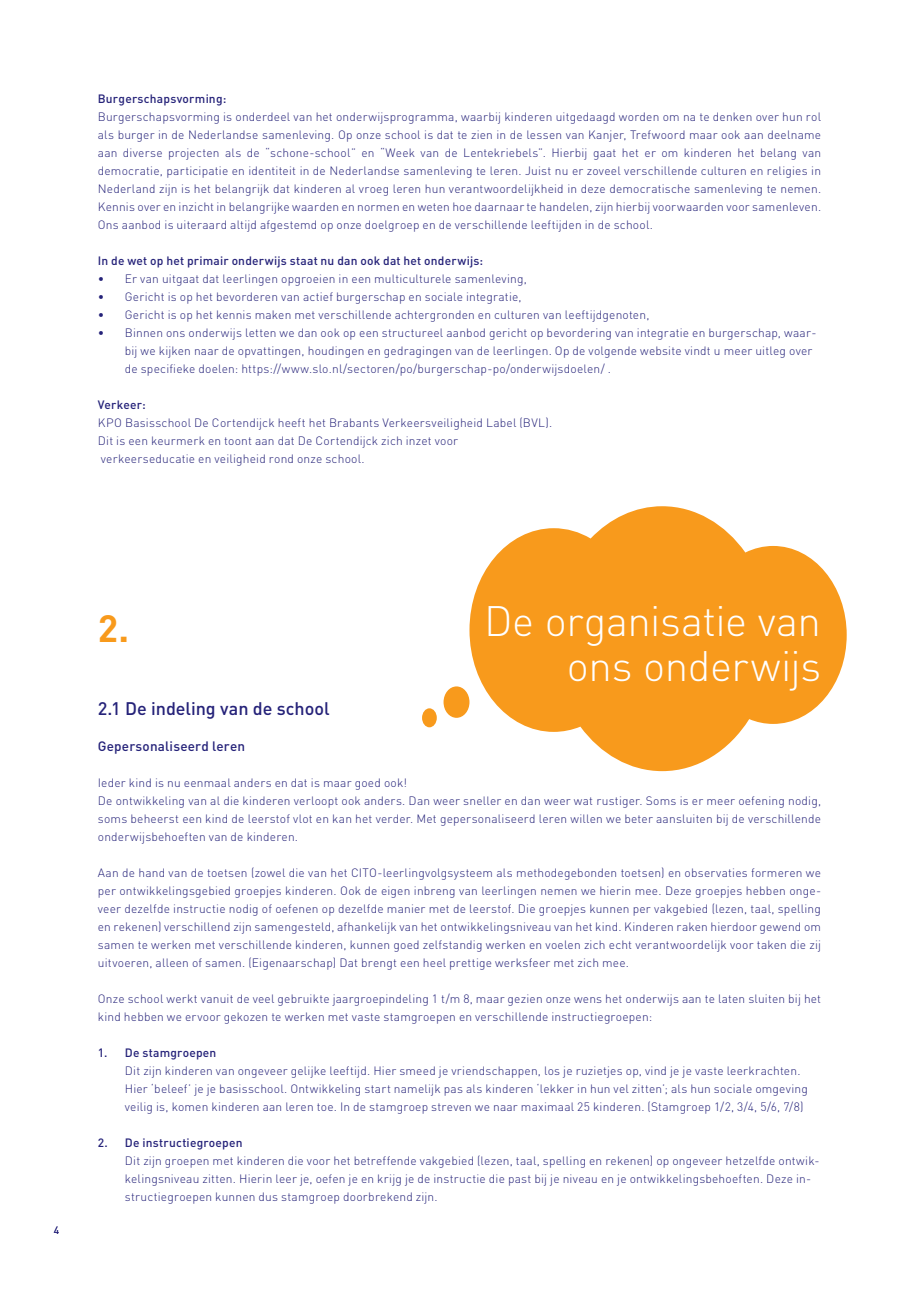
<style>
.page{position:relative;width:919px;height:1289px;background:#fff}
.page>*{position:absolute;margin:0;border:0;box-sizing:border-box;transform-origin:0 0}
.t1{font:300 42px/45px "DIN Pro";letter-spacing:-.01em;color:#fff;text-align:right}
.t2{font:37.5px "DIN Bold";color:#f89a1c}
.t3{font:500 18px "DIN Pro";color:#252279}
.t4{font:500 13.5px "DIN Pro";letter-spacing:.01em;color:#252279}
.t5{font:300 12px/18px "DIN Pro";letter-spacing:.015em;color:#252279}
.t6{font:500 12px "DIN Pro";letter-spacing:.015em;color:#252279}
.t7{font:10.5px "DIN";color:#252279}
</style>
<div class="page">
<svg style="left:469px;top:506px;width:377px;height:265px;fill:#f89a1c"></svg>
<div style="left:443px;top:686px;width:26px;height:31px;background:#f89a1c;border-radius:50%"></div>
<div style="left:422px;top:708px;width:15px;height:19px;background:#f89a1c;border-radius:50%"></div>
<p class="t6" style="left:98px;top:90px;width:130px">Burgerschapsvorming:</p>
<p class="t5" style="left:98px;top:107px;width:724px;text-align:justify">Burgerschapsvorming is onderdeel van het onderwijsprogramma, waarbij kinderen uitgedaagd worden om na te denken over hun rol als burger in de Nederlandse samenleving. Op onze school is dat te zien in de lessen van Kanjer, Trefwoord maar ook aan deelname aan diverse projecten als de “schone-school” en “Week van de Lentekriebels”. Hierbij gaat het er om kinderen het belang van democratie, participatie en identiteit in de Nederlandse samenleving te leren. Juist nu er zoveel verschillende culturen en religies in Nederland zijn is het belangrijk dat kinderen al vroeg leren hun verantwoordelijkheid in deze democratische samenleving te nemen.<br>Kennis over en inzicht in belangrijke waarden en normen en weten hoe daarnaar te handelen, zijn hierbij voorwaarden voor samenleven.<br>Ons aanbod is uiteraard altijd afgestemd op onze doelgroep en de verschillende leeftijden in de school.</p>
<p class="t6" style="left:98px;top:252px;width:387px">In de wet op het primair onderwijs staat nu dan ook dat het onderwijs:</p>
<p class="t5" style="left:98px;top:269px;width:430px">• Er van uitgaat dat leerlingen opgroeien in een multiculturele samenleving,</p>
<p class="t5" style="left:98px;top:287px;width:425px">• Gericht is op het bevorderen van actief burgerschap en sociale integratie,</p>
<p class="t5" style="left:98px;top:305px;width:553px">• Gericht is op het kennis maken met verschillende achtergronden en culturen van leeftijdgenoten,</p>
<p class="t5" style="left:125px;top:323px;width:693px;text-indent:-27px">• Binnen ons onderwijs letten we dan ook op een structureel aanbod gericht op bevordering van integratie en burgerschap, waar&shy;bij we kijken naar de opvattingen, houdingen en gedragingen van de leerlingen. Op de volgende website vindt u meer uitleg over de specifieke doelen: https://www.slo.nl/sectoren/po/burgerschap-po/onderwijsdoelen/ .</p>
<p class="t6" style="left:98px;top:396px;width:49px">Verkeer:</p>
<p class="t5" style="left:98px;top:413px;width:456px">KPO Basisschool De Cortendijck heeft het Brabants Verkeersveiligheid Label (BVL).<br>Dit is een keurmerk en toont aan dat De Cortendijck zich inzet voor verkeerseducatie en veiligheid rond onze school.</p>
<p class="t7" style="left:54px;top:1223px;width:7px">4</p>
<h2 class="t2" style="left:98px;top:604px;width:33px">2.</h2>
<h1 class="t1" style="left:484px;top:596px;width:338px">De organisatie van ons onderwijs</h1>
<h3 class="t3" style="left:98px;top:696px;width:233px">2.1 De indeling van de school</h3>
<p class="t4" style="left:98px;top:737px;width:149px">Gepersonaliseerd leren</p>
<p class="t5" style="left:98px;top:773px;width:724px">Ieder kind is nu eenmaal anders en dat is maar goed ook!<br>De ontwikkeling van al die kinderen verloopt ook anders. Dan weer sneller en dan weer wat rustiger. Soms is er meer oefening nodig, soms beheerst een kind de leerstof vlot en kan het verder. Met gepersonaliseerd leren willen we beter aansluiten bij de verschillende onderwijsbehoeften van de kinderen.</p>
<p class="t5" style="left:98px;top:863px;width:724px;text-align:justify">Aan de hand van de toetsen (zowel die van het CITO-leerlingvolgsysteem als methodegebonden toetsen) en observaties formeren we per ontwikkelingsgebied groepjes kinderen. Ook de eigen inbreng van leerlingen nemen we hierin mee. Deze groepjes hebben onge&shy;veer dezelfde instructie nodig of oefenen op dezelfde manier met de leerstof. Die groepjes kunnen per vakgebied (lezen, taal, spelling en rekenen) verschillend zijn samengesteld, afhankelijk van het ontwikkelingsniveau van het kind. Kinderen raken hierdoor gewend om samen te werken met verschillende kinderen, kunnen goed zelfstandig werken en voelen zich echt verantwoordelijk voor taken die zij uitvoeren, alleen of samen. (Eigenaarschap) Dat brengt een heel prettige werksfeer met zich mee.</p>
<p class="t5" style="left:98px;top:989px;width:724px">Onze school werkt vanuit de veel gebruikte jaargroepindeling 1 t/m 8, maar gezien onze wens het onderwijs aan te laten sluiten bij het kind hebben we ervoor gekozen te werken met vaste stamgroepen en verschillende instructiegroepen:</p>
<p class="t6" style="left:98px;top:1044px;width:120px">1. De stamgroepen</p>
<p class="t5" style="left:125px;top:1061px;width:684px">Dit zijn kinderen van ongeveer gelijke leeftijd. Hier smeed je vriendschappen, los je ruzietjes op, vind je je vaste leerkrachten.<br>Hier ‘beleef’ je je basisschool. Ontwikkeling start namelijk pas als kinderen ‘lekker in hun vel zitten’; als hun sociale omgeving veilig is, komen kinderen aan leren toe. In de stamgroep streven we naar maximaal 25 kinderen. (Stamgroep 1/2, 3/4, 5/6, 7/8)</p>
<p class="t6" style="left:98px;top:1134px;width:146px">2. De instructiegroepen</p>
<p class="t5" style="left:125px;top:1151px;width:696px">Dit zijn groepen met kinderen die voor het betreffende vakgebied (lezen, taal, spelling en rekenen) op ongeveer hetzelfde ontwik&shy;kelingsniveau zitten. Hierin leer je, oefen je en krijg je de instructie die past bij je niveau en je ontwikkelingsbehoeften. Deze in&shy;structiegroepen kunnen dus stamgroep doorbrekend zijn.</p>
</div>
